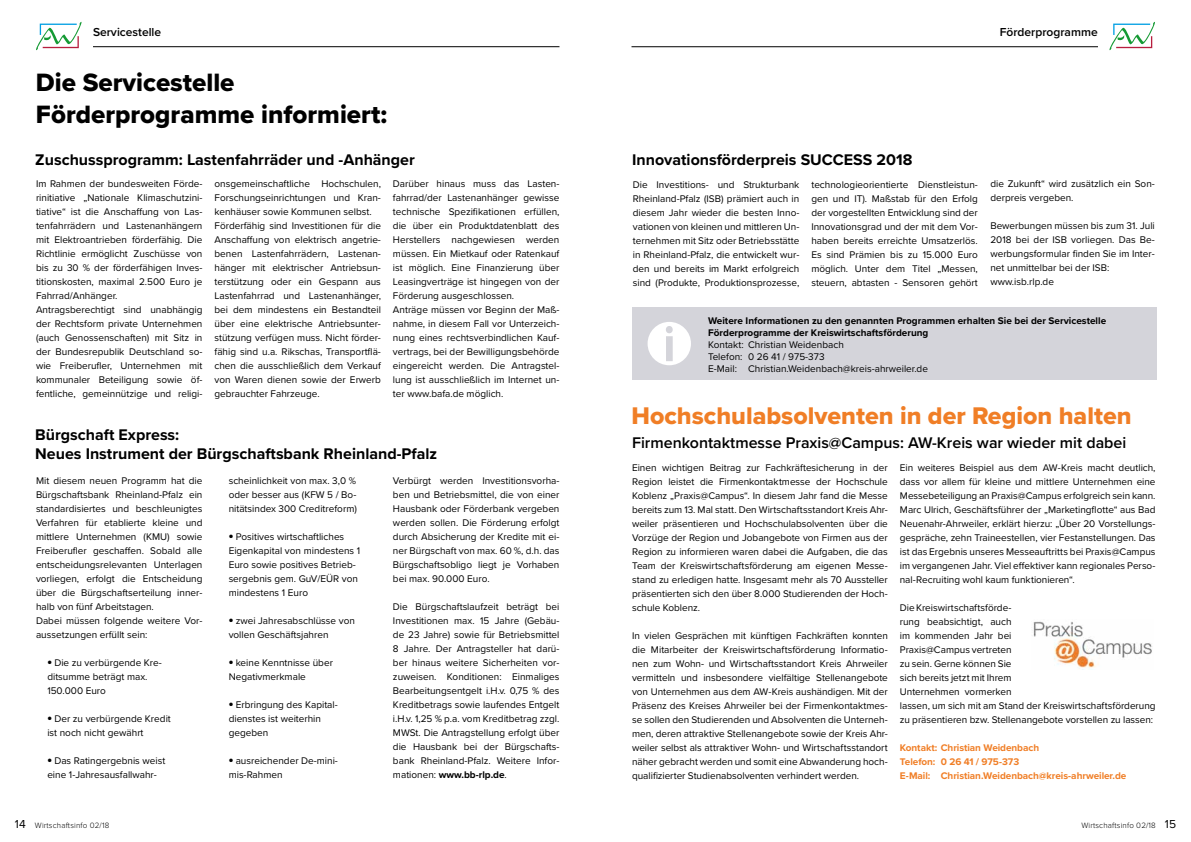
<style>
.page{position:relative;width:1191px;height:842px;background:#fff}
.page>*{position:absolute;margin:0;border:0;box-sizing:border-box;transform-origin:0 0}
.t1{font:26px/31.2px "Proxima Nova Extrabld";color:#000}
.t2{font:25px "Proxima Nova Extrabld";color:#f07e26}
.t3{font:700 16px/19.2px "Proxima Nova";color:#000}
.t4{font:600 16px "Proxima Nova";color:#000}
.t5{font:600 12px "Proxima Nova";color:#000}
.t6{font:10px/14px "Proxima Nova";color:#000}
.t7{font:700 10px/12px "Proxima Nova";color:#000}
.t8{font:700 10px/14px "Proxima Nova";letter-spacing:-.01em;color:#f07e26}
.t9{font:300 8px "Proxima Nova";letter-spacing:.02em;color:#000}
.s1{font-family:"Myriad Pro";font-stretch:condensed;font-size:18px}
.s2{font-weight:700}
.s3{font-weight:400;font-size:12px}
</style>
<div class="page">
<svg style="left:1109px;top:21px;width:46px;height:30px"></svg>
<svg style="left:36px;top:21px;width:46px;height:30px"></svg>
<hr style="left:93px;top:46px;width:466px;height:1px;background:#000">
<hr style="left:631px;top:46px;width:467px;height:1px;background:#000">
<img style="left:1033px;top:621px;width:119px;height:49px">
<div style="left:631px;top:307px;width:525px;height:73px;background:#d4d4da"></div>
<svg style="left:647px;top:322px;width:44px;height:43px"></svg>
<p class="t5" style="left:93px;top:23px;width:70px">Servicestelle</p>
<p class="t5" style="left:999px;top:23px;width:99px">Förderprogramme</p>
<h1 class="t1" style="left:36px;top:67px;width:353px">Die Servicestelle<br>Förderprogramme informiert:</h1>
<h3 class="t3" style="left:35px;top:150px;width:381px">Zuschussprogramm: Lastenfahrräder und -Anhänger</h3>
<p class="t6" style="left:36px;top:176px;width:168px">Im Rahmen der bundesweiten Förde&shy;rinitiative „Nationale Klimaschutzini&shy;tiative“ ist die Anschaffung von Las&shy;tenfahrrädern und Lastenanhängern mit Elektroantrieben förderfähig. Die Richtlinie ermöglicht Zuschüsse von bis zu 30 % der förderfähigen Inves&shy;titionskosten, maximal 2.500 Euro je Fahrrad/Anhänger.<br>Antragsberechtigt sind unabhängig der Rechtsform private Unternehmen (auch Genossenschaften) mit Sitz in der Bundesrepublik Deutschland so&shy;wie Freiberufler, Unternehmen mit kommunaler Beteiligung sowie öf&shy;fentliche, gemeinnützige und religi-</p>
<p class="t6" style="left:214px;top:176px;width:168px">onsgemeinschaftliche Hochschulen, Forschungseinrichtungen und Kran&shy;kenhäuser sowie Kommunen selbst.<br>Förderfähig sind Investitionen für die Anschaffung von elektrisch angetrie&shy;benen Lastenfahrrädern, Lastenan&shy;hänger mit elektrischer Antriebsun&shy;terstützung oder ein Gespann aus Lastenfahrrad und Lastenanhänger, bei dem mindestens ein Bestandteil über eine elektrische Antriebsunter&shy;stützung verfügen muss. Nicht förder&shy;fähig sind u.a. Rikschas, Transportflä&shy;chen die ausschließlich dem Verkauf von Waren dienen sowie der Erwerb gebrauchter Fahrzeuge.</p>
<p class="t6" style="left:393px;top:176px;width:168px">Darüber hinaus muss das Lasten&shy;fahrrad/der Lastenanhänger gewisse technische Spezifikationen erfüllen, die über ein Produktdatenblatt des Herstellers nachgewiesen werden müssen. Ein Mietkauf oder Ratenkauf ist möglich. Eine Finanzierung über Leasingverträge ist hingegen von der Förderung ausgeschlossen.<br>Anträge müssen vor Beginn der Maß&shy;nahme, in diesem Fall vor Unterzeich&shy;nung eines rechtsverbindlichen Kauf&shy;vertrags, bei der Bewilligungsbehörde eingereicht werden. Die Antragstel&shy;lung ist ausschließlich im Internet un&shy;ter www.bafa.de möglich.</p>
<h3 class="t3" style="left:35px;top:425px;width:403px">Bürgschaft Express:<br>Neues Instrument der Bürgschaftsbank Rheinland-Pfalz</h3>
<p class="t6" style="left:36px;top:473px;width:168px">Mit diesem neuen Programm hat die Bürgschaftsbank Rheinland-Pfalz ein standardisiertes und beschleunigtes Verfahren für etablierte kleine und mittlere Unternehmen (KMU) sowie Freiberufler geschaffen. Sobald alle entscheidungsrelevanten Unterlagen vorliegen, erfolgt die Entscheidung über die Bürgschaftserteilung inner&shy;halb von fünf Arbeitstagen.<br>Dabei müssen folgende weitere Vor&shy;aussetzungen erfüllt sein:</p>
<p class="t6" style="left:47px;top:655px;width:116px"><span class="s1">•</span> Die zu verbürgende Kre&shy;ditsumme beträgt max.<br>150.000 Euro</p>
<p class="t6" style="left:47px;top:711px;width:125px"><span class="s1">•</span> Der zu verbürgende Kredit ist noch nicht gewährt</p>
<p class="t6" style="left:47px;top:753px;width:119px"><span class="s1">•</span> Das Ratingergebnis weist eine 1-Jahresausfallwahr-</p>
<p class="t6" style="left:229px;top:473px;width:130px;text-align:justify">scheinlichkeit von max. 3,0 % oder besser aus (KFW 5 / Bo&shy;nitätsindex 300 Creditreform)</p>
<p class="t6" style="left:229px;top:529px;width:133px"><span class="s1">•</span> Positives wirtschaftliches<br>Eigenkapital von mindestens 1<br>Euro sowie positives Betrieb&shy;sergebnis gem. GuV/EÜR von mindestens 1 Euro</p>
<p class="t6" style="left:229px;top:613px;width:128px"><span class="s1">•</span> zwei Jahresabschlüsse von vollen Geschäftsjahren</p>
<p class="t6" style="left:229px;top:655px;width:106px"><span class="s1">•</span> keine Kenntnisse über<br>Negativmerkmale</p>
<p class="t6" style="left:229px;top:697px;width:111px"><span class="s1">•</span> Erbringung des Kapital&shy;dienstes ist weiterhin gegeben</p>
<p class="t6" style="left:229px;top:753px;width:111px"><span class="s1">•</span> ausreichender De-mini&shy;mis-Rahmen</p>
<p class="t6" style="left:393px;top:473px;width:168px;text-align:justify">Verbürgt werden Investitionsvorha&shy;ben und Betriebsmittel, die von einer Hausbank oder Förderbank vergeben werden sollen. Die Förderung erfolgt durch Absicherung der Kredite mit ei&shy;ner Bürgschaft von max. 60 %, d.h. das Bürgschaftsobligo liegt je Vorhaben bei max. 90.000 Euro.</p>
<p class="t6" style="left:393px;top:599px;width:168px;text-align:justify">Die Bürgschaftslaufzeit beträgt bei Investitionen max. 15 Jahre (Gebäu&shy;de 23 Jahre) sowie für Betriebsmittel 8 Jahre. Der Antragsteller hat darü&shy;ber hinaus weitere Sicherheiten vor&shy;zuweisen. Konditionen: Einmaliges Bearbeitungsentgelt i.H.v. 0,75 % des Kreditbetrags sowie laufendes Entgelt i.H.v. 1,25 % p.a. vom Kreditbetrag zzgl.<br>MWSt. Die Antragstellung erfolgt über die Hausbank bei der Bürgschafts&shy;bank Rheinland-Pfalz. Weitere Infor&shy;mationen: <span class="s2">www.bb-rlp.de</span>.</p>
<h3 class="t3" style="left:632px;top:150px;width:282px">Innovationsförderpreis SUCCESS 2018</h3>
<p class="t6" style="left:811px;top:177px;width:168px;text-align:justify">technologieorientierte Dienstleistun&shy;gen und IT). Maßstab für den Erfolg der vorgestellten Entwicklung sind der Innovationsgrad und der mit dem Vor&shy;haben bereits erreichte Umsatzerlös.<br>Es sind Prämien bis zu 15.000 Euro möglich. Unter dem Titel „Messen, steuern, abtasten - Sensoren gehört</p>
<p class="t6" style="left:990px;top:176px;width:166px">die Zukunft“ wird zusätzlich ein Son&shy;derpreis vergeben.</p>
<p class="t6" style="left:633px;top:177px;width:168px;text-align:justify">Die Investitions- und Strukturbank Rheinland-Pfalz (ISB) prämiert auch in diesem Jahr wieder die besten Inno&shy;vationen von kleinen und mittleren Un&shy;ternehmen mit Sitz oder Betriebsstätte in Rheinland-Pfalz, die entwickelt wur&shy;den und bereits im Markt erfolgreich sind (Produkte, Produktionsprozesse,</p>
<p class="t6" style="left:990px;top:218px;width:166px">Bewerbungen müssen bis zum 31. Juli<br>2018 bei der ISB vorliegen. Das Be&shy;werbungsformular finden Sie im Inter&shy;net unmittelbar bei der ISB: www.isb.rlp.de</p>
<p class="t7" style="left:708px;top:314px;width:399px">Weitere Informationen zu den genannten Programmen erhalten Sie bei der Servicestelle<br>Förderprogramme der Kreiswirtschaftsförderung</p>
<p class="t6" style="left:708px;top:338px;width:221px;line-height:12px">Kontakt: Christian Weidenbach<br>Telefon: 0 26 41 / 975-373<br>E-Mail: Christian.Weidenbach@kreis-ahrweiler.de</p>
<h2 class="t2" style="left:631px;top:397px;width:501px">Hochschulabsolventen in der Region halten</h2>
<p class="t6" style="left:632px;top:460px;width:257px;text-align:justify">Einen wichtigen Beitrag zur Fachkräftesicherung in der Region leistet die Firmenkontaktmesse der Hochschule Koblenz „Praxis@Campus“. In diesem Jahr fand die Messe bereits zum 13. Mal statt. Den Wirtschaftsstandort Kreis Ahr&shy;weiler präsentieren und Hochschulabsolventen über die Vorzüge der Region und Jobangebote von Firmen aus der Region zu informieren waren dabei die Aufgaben, die das Team der Kreiswirtschaftsförderung am eigenen Messe&shy;stand zu erledigen hatte. Insgesamt mehr als 70 Aussteller präsentierten sich den über 8.000 Studierenden der Hoch&shy;schule Koblenz.</p>
<p class="t6" style="left:632px;top:628px;width:257px;text-align:justify">In vielen Gesprächen mit künftigen Fachkräften konnten die Mitarbeiter der Kreiswirtschaftsförderung Informatio&shy;nen zum Wohn- und Wirtschaftsstandort Kreis Ahrweiler vermitteln und insbesondere vielfältige Stellenangebote von Unternehmen aus dem AW-Kreis aushändigen. Mit der Präsenz des Kreises Ahrweiler bei der Firmenkontaktmes&shy;se sollen den Studierenden und Absolventen die Unterneh&shy;men, deren attraktive Stellenangebote sowie der Kreis Ahr&shy;weiler selbst als attraktiver Wohn- und Wirtschaftsstandort näher gebracht werden und somit eine Abwanderung hoch&shy;qualifizierter Studienabsolventen verhindert werden.</p>
<h3 class="t4" style="left:632px;top:431px;width:496px">Firmenkontaktmesse Praxis@Campus: AW-Kreis war wieder mit dabei</h3>
<p class="t6" style="left:900px;top:460px;width:257px;text-align:justify">Ein weiteres Beispiel aus dem AW-Kreis macht deutlich, dass vor allem für kleine und mittlere Unternehmen eine Messebeteiligung an Praxis@Campus erfolgreich sein kann.<br>Marc Ulrich, Geschäftsführer der „Marketingflotte“ aus Bad Neuenahr-Ahrweiler, erklärt hierzu: „Über 20 Vorstellungs&shy;gespräche, zehn Traineestellen, vier Festanstellungen. Das ist das Ergebnis unseres Messeauftritts bei Praxis@Campus im vergangenen Jahr. Viel effektiver kann regionales Perso&shy;nal-Recruiting wohl kaum funktionieren“.</p>
<p class="t6" style="left:900px;top:600px;width:257px">Die Kreiswirtschaftsförde-<br>rung beabsichtigt, auch<br>im kommenden Jahr bei<br>Praxis@Campus vertreten<br>zu sein. Gerne können Sie<br>sich bereits jetzt mit Ihrem<br>Unternehmen vormerken<br>lassen, um sich mit am Stand der Kreiswirtschaftsförderung zu präsentieren bzw. Stellenangebote vorstellen zu lassen:</p>
<p class="t8" style="left:900px;top:740px;width:228px">Kontakt: Christian Weidenbach<br>Telefon: 0 26 41 / 975-373<br>E-Mail: Christian.Weidenbach@kreis-ahrweiler.de</p>
<p class="t9" style="left:15px;top:819px;width:96px"><span class="s3">14</span> Wirtschaftsinfo 02/18</p>
<p class="t9" style="left:1081px;top:819px;width:96px">Wirtschaftsinfo 02/18 <span class="s3">15</span></p>
</div>
